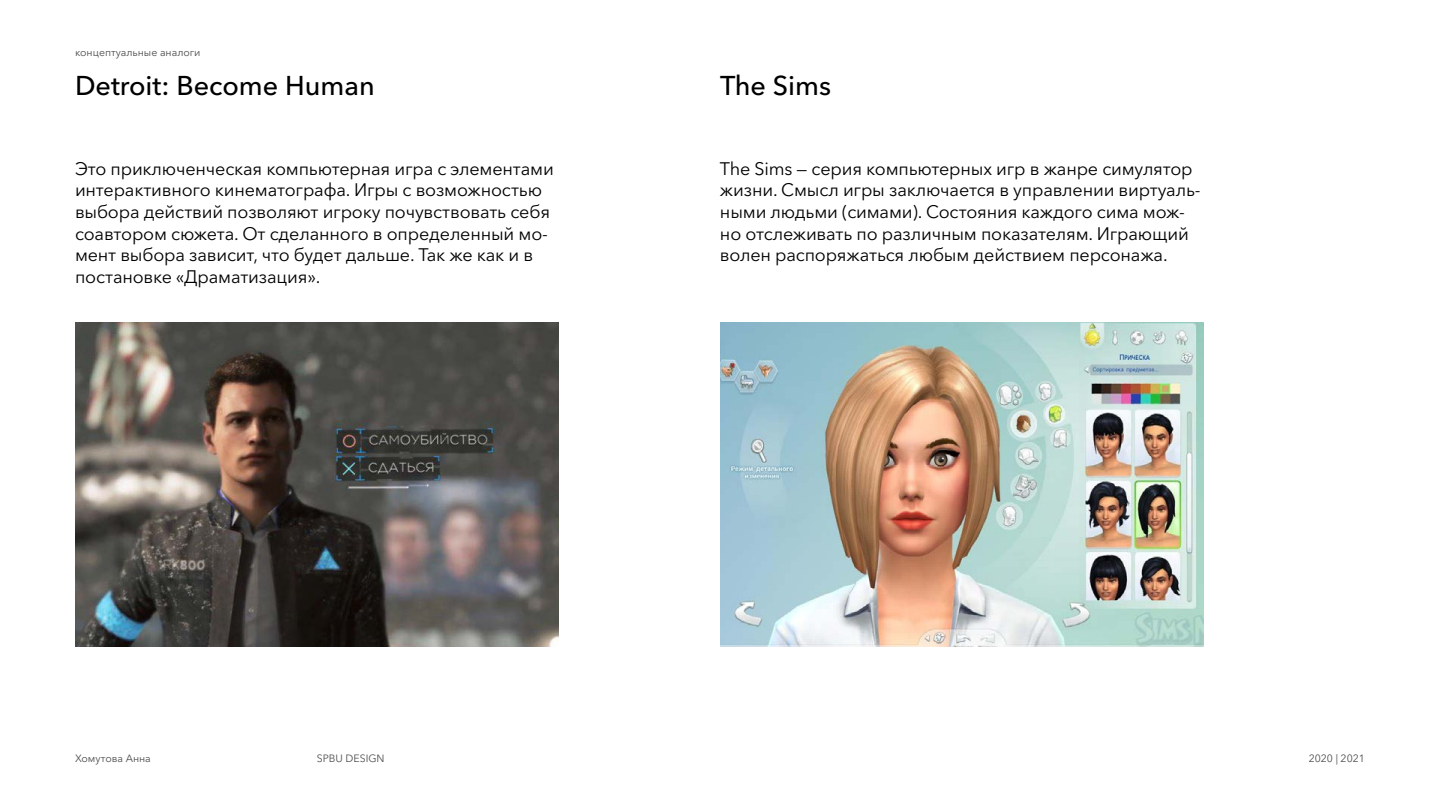
<style>
.page{position:relative;width:1440px;height:810px;background:#fff}
.page>*{position:absolute;margin:0;border:0;box-sizing:border-box;transform-origin:0 0}
.t1{font:500 27px "Avenir Next Cyr";color:#000}
.t2{font:18px/21.6px "Avenir Next Cyr";letter-spacing:-.01em;color:#000}
.t3{font:10.5px "Avenir Next Cyr";color:#4d4d4d}
</style>
<div class="page">
<img style="left:75px;top:323px;width:484px;height:324px">
<img style="left:720px;top:322px;width:484px;height:325px">
<p class="t3" style="left:75px;top:46px;width:127px">концептуальные аналоги</p>
<h1 class="t1" style="left:75px;top:70px;width:301px">Detroit: Become Human</h1>
<h1 class="t1" style="left:720px;top:70px;width:113px">The Sims</h1>
<p class="t2" style="left:75px;top:158px;width:480px">Это приключенческая компьютерная игра с элементами интерактивного кинематографа. Игры с возможностью выбора действий позволяют игроку почувствовать себя соавтором сюжета. От сделанного в определенный мо&shy;мент выбора зависит, что будет дальше. Так же как и в постановке «Драматизация».</p>
<p class="t2" style="left:720px;top:158px;width:482px">The Sims — серия компьютерных игр в жанре симулятор жизни. Смысл игры заключается в управлении виртуаль&shy;ными людьми (симами). Состояния каждого сима мож&shy;но отслеживать по различным показателям. Играющий волен распоряжаться любым действием персонажа.</p>
<p class="t3" style="left:75px;top:753px;width:77px">Хомутова Анна</p>
<p class="t3" style="left:317px;top:753px;width:69px">SPBU DESIGN</p>
<p class="t3" style="left:1309px;top:753px;width:58px">2020 | 2021</p>
</div>
